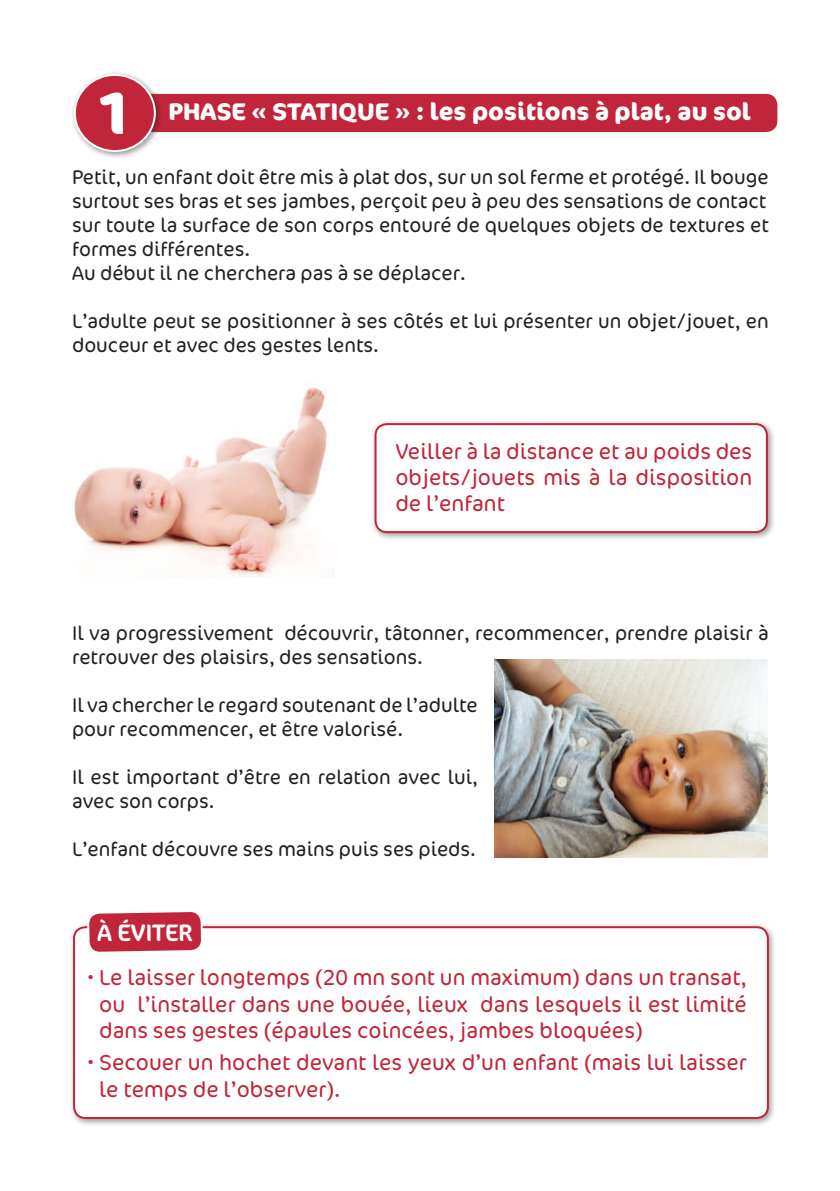
<style>
.page{position:relative;width:840px;height:1191px;background:#fff}
.page>*{position:absolute;margin:0;border:0;box-sizing:border-box;transform-origin:0 0}
.t1{font:700 60px "Cocon";color:#fff}
.t2{font:700 24px "Cocon";color:#fff}
.t3{font:24px "Cocon";color:#fff}
.t4{font:300 22px/26.4px "Cocon";color:#c12539;text-align:justify}
.t5{font:300 20px/24px "Cocon";color:#231f20}
</style>
<div class="page">
<div style="left:69px;top:922px;width:707px;height:205px;background:#231f20;opacity:.45"></div>
<div style="left:74px;top:927px;width:693px;height:191px;background:#fff;border-radius:11px"></div>
<div style="left:73px;top:926px;width:695px;height:193px;border:2px solid #c12539;border-radius:11px"></div>
<svg style="left:88px;top:912px;width:116px;height:40px"></svg>
<div style="left:122px;top:94px;width:655px;height:38px;background:#c12539;border-radius:11px"></div>
<div style="left:70px;top:70px;width:93px;height:89px;background:#231f20;opacity:.45"></div>
<div style="left:75px;top:75px;width:80px;height:76px;background:#c12539;border-radius:50%"></div>
<div style="left:74px;top:74px;width:82px;height:78px;border:2px solid #fff;border-radius:50%"></div>
<img style="left:494px;top:659px;width:273px;height:198px">
<img style="left:74px;top:387px;width:253px;height:190px">
<div style="left:370px;top:419px;width:405px;height:122px;background:#231f20;opacity:.45"></div>
<div style="left:375px;top:424px;width:391px;height:108px;background:#fff;border-radius:11px"></div>
<div style="left:374px;top:423px;width:393px;height:110px;border:2px solid #c12539;border-radius:11px"></div>
<h1 class="t1" style="left:100px;top:77px;width:30px">1</h1>
<p class="t2" style="left:168px;top:98px;width:583px">PHASE « STATIQUE » : les positions à plat, au sol</p>
<p class="t5" style="left:72px;top:166px;width:698px">Petit, un enfant doit être mis à plat dos, sur un sol ferme et protégé. Il bouge surtout ses bras et ses jambes, perçoit peu à peu des sensations de contact sur toute la surface de son corps entouré de quelques objets de textures et formes différentes.<br>Au début il ne cherchera pas à se déplacer.</p>
<p class="t5" style="left:72px;top:310px;width:697px">L’adulte peut se positionner à ses côtés et lui présenter un objet/jouet, en douceur et avec des gestes lents.</p>
<p class="t4" style="left:395px;top:438px;width:358px">Veiller à la distance et au poids des objets/jouets mis à la disposition de l’enfant</p>
<p class="t5" style="left:72px;top:622px;width:698px">Il va progressivement découvrir, tâtonner, recommencer, prendre plaisir à retrouver des plaisirs, des sensations.</p>
<p class="t5" style="left:72px;top:694px;width:407px">Il va chercher le regard soutenant de l’adulte pour recommencer, et être valorisé.</p>
<p class="t5" style="left:72px;top:766px;width:407px">Il est important d’être en relation avec lui, avec son corps.</p>
<p class="t5" style="left:72px;top:838px;width:405px">L’enfant découvre ses mains puis ses pieds.</p>
<p class="t3" style="left:97px;top:918px;width:97px">À ÉVITER</p>
<p class="t4" style="left:99px;top:965px;width:648px;text-indent:-12px">• Le laisser longtemps (20 mn sont un maximum) dans un transat, ou l’installer dans une bouée, lieux dans lesquels il est limité dans ses gestes (épaules coincées, jambes bloquées)</p>
<p class="t4" style="left:99px;top:1050px;width:648px;text-indent:-12px">• Secouer un hochet devant les yeux d’un enfant (mais lui laisser le temps de l’observer).</p>
</div>
